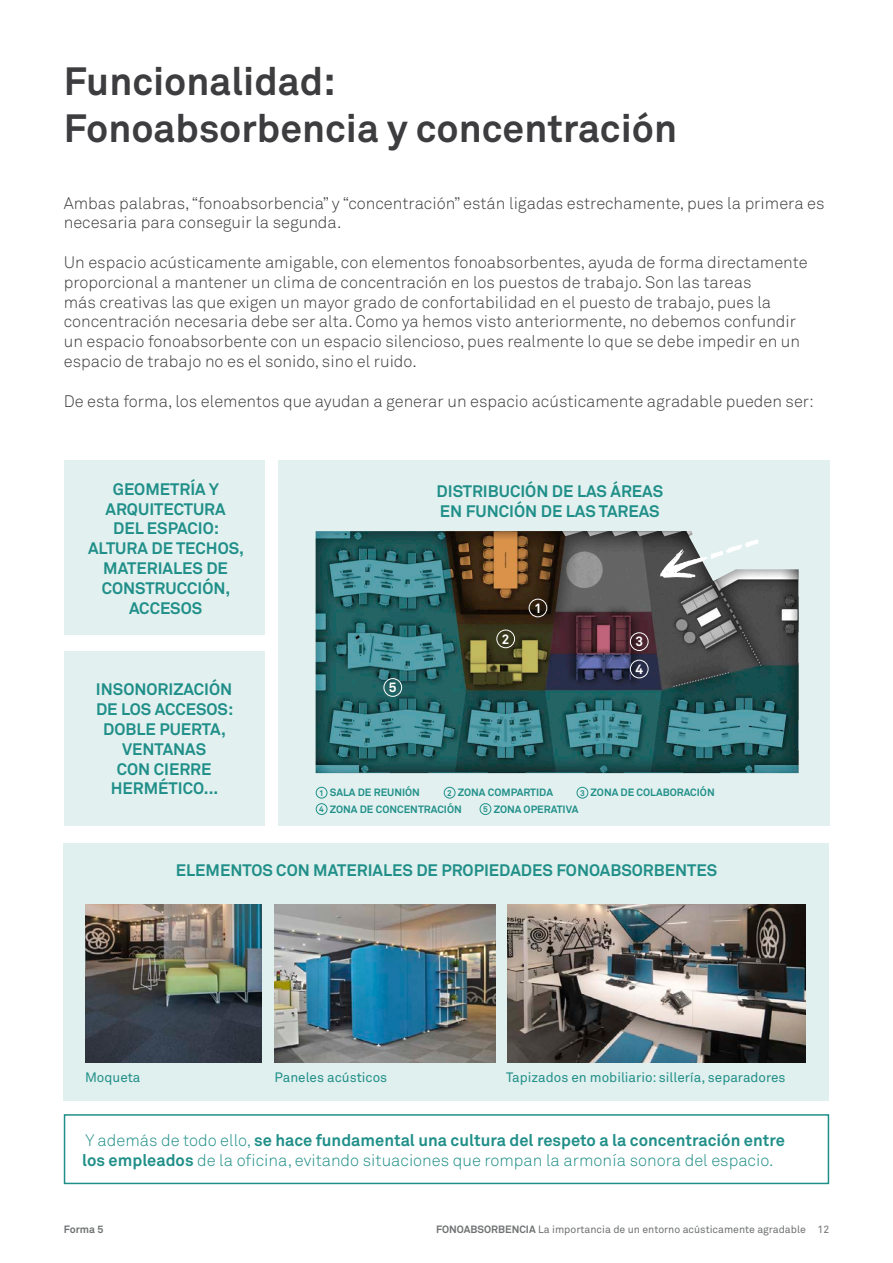
<style>
.page{position:relative;width:893px;height:1263px;background:#fff}
.page>*{position:absolute;margin:0;border:0;box-sizing:border-box;transform-origin:0 0}
.t1{font:700 39px/46.8px "Akkurat";color:#3d3d3f}
.t2{font:300 16.5px/19.8px "Akkurat";color:#3d3d3f}
.t3{font:700 16.5px/19.8px "Akkurat";color:#218f89;text-align:center}
.t4{font:300 16.5px/19.8px "Akkurat";color:#218f89}
.t5{font:13.5px "Akkurat";color:#218f89}
.t6{font:700 13.5px/27.5px "Akkurat";color:#fff}
.t7{font:700 10.5px "Akkurat";color:#218f89}
.t8{font:10.5px "Akkurat";color:#6f7172}
.t9{font:700 10.5px "Akkurat";color:#6f7172}
.s1{font-size:8.25px}
.s2{font-weight:700}
</style>
<div class="page">
<div style="left:278px;top:460px;width:551px;height:366px;background:#e2f1f0"></div>
<img style="left:316px;top:531px;width:483px;height:242px">
<svg style="left:659px;top:539px;width:100px;height:39px"></svg>
<div style="left:529px;top:599px;width:18px;height:18px;border:1px solid #fff;border-radius:50%"></div>
<div style="left:496px;top:630px;width:19px;height:18px;border:1px solid #fff;border-radius:50%"></div>
<div style="left:384px;top:678px;width:18px;height:19px;border:1px solid #fff;border-radius:50%"></div>
<div style="left:630px;top:632px;width:18px;height:19px;border:1px solid #fff;border-radius:50%"></div>
<div style="left:630px;top:660px;width:18px;height:18px;border:1px solid #fff;border-radius:50%"></div>
<div style="left:64px;top:843px;width:765px;height:258px;background:#e0f0ee"></div>
<div style="left:64px;top:1114px;width:765px;height:70px;border:2px solid #218f89"></div>
<img style="left:85px;top:904px;width:177px;height:158px">
<img style="left:274px;top:904px;width:221px;height:158px">
<img style="left:508px;top:904px;width:298px;height:158px">
<div style="left:64px;top:460px;width:200px;height:175px;background:#e2f1f0"></div>
<div style="left:64px;top:651px;width:200px;height:175px;background:#e2f1f0"></div>
<div style="left:316px;top:787px;width:11px;height:11px;border:1px solid #218f89;border-radius:50%"></div>
<div style="left:444px;top:787px;width:11px;height:11px;border:1px solid #218f89;border-radius:50%"></div>
<div style="left:577px;top:787px;width:11px;height:11px;border:1px solid #218f89;border-radius:50%"></div>
<div style="left:316px;top:803px;width:11px;height:12px;border:1px solid #218f89;border-radius:50%"></div>
<div style="left:480px;top:803px;width:11px;height:12px;border:1px solid #218f89;border-radius:50%"></div>
<h1 class="t1" style="left:64px;top:57px;width:615px">Funcionalidad:<br>Fonoabsorbencia y concentración</h1>
<p class="t2" style="left:64px;top:193px;width:762px">Ambas palabras, “fonoabsorbencia” y “concentración” están ligadas estrechamente, pues la primera es necesaria para conseguir la segunda.</p>
<p class="t2" style="left:64px;top:252px;width:745px">Un espacio acústicamente amigable, con elementos fonoabsorbentes, ayuda de forma directamente proporcional a mantener un clima de concentración en los puestos de trabajo. Son las tareas<br>más creativas las que exigen un mayor grado de confortabilidad en el puesto de trabajo, pues la concentración necesaria debe ser alta. Como ya hemos visto anteriormente, no debemos confundir un espacio fonoabsorbente con un espacio silencioso, pues realmente lo que se debe impedir en un espacio de trabajo no es el sonido, sino el ruido.</p>
<p class="t2" style="left:64px;top:391px;width:752px">De esta forma, los elementos que ayudan a generar un espacio acústicamente agradable pueden ser:</p>
<p class="t3" style="left:88px;top:479px;width:157px">GEOMETRÍA Y<br>ARQUITECTURA<br>DEL ESPACIO:<br>ALTURA DE TECHOS,<br>MATERIALES DE<br>CONSTRUCCIÓN,<br>ACCESOS</p>
<p class="t3" style="left:436px;top:481px;width:228px;text-align:left">DISTRIBUCIÓN DE LAS ÁREAS<br>EN FUNCIÓN DE LAS TAREAS</p>
<p class="t6" style="left:534px;top:594px;width:9px">1</p>
<p class="t3" style="left:96px;top:679px;width:139px">INSONORIZACIÓN<br>DE LOS ACCESOS:<br>DOBLE PUERTA,<br>VENTANAS<br>CON CIERRE<br>HERMÉTICO...</p>
<p class="t6" style="left:389px;top:673px;width:9px">5</p>
<p class="t6" style="left:502px;top:625px;width:9px">2</p>
<p class="t6" style="left:635px;top:628px;width:9px">3<br>4</p>
<p class="t7" style="left:319px;top:786px;width:102px"><span class="s1">1</span> SALA DE REUNIÓN</p>
<p class="t7" style="left:447px;top:786px;width:107px"><span class="s1">2</span> ZONA COMPARTIDA</p>
<p class="t7" style="left:580px;top:786px;width:136px"><span class="s1">3</span> ZONA DE COLABORACIÓN</p>
<p class="t7" style="left:319px;top:802px;width:144px"><span class="s1">4</span> ZONA DE CONCENTRACIÓN</p>
<p class="t7" style="left:483px;top:802px;width:97px"><span class="s1">5</span> ZONA OPERATIVA</p>
<p class="t3" style="left:176px;top:860px;width:543px">ELEMENTOS CON MATERIALES DE PROPIEDADES FONOABSORBENTES</p>
<p class="t5" style="left:85px;top:1068px;width:57px">Moqueta</p>
<p class="t5" style="left:274px;top:1068px;width:114px">Paneles acústicos</p>
<p class="t5" style="left:506px;top:1068px;width:281px">Tapizados en mobiliario: sillería, separadores</p>
<p class="t4" style="left:82px;top:1130px;width:704px">Y además de todo ello, <span class="s2">se hace fundamental una cultura del respeto a la concentración entre los empleados</span> de la oficina, evitando situaciones que rompan la armonía sonora del espacio.</p>
<p class="t9" style="left:64px;top:1223px;width:41px">Forma 5</p>
<p class="t8" style="left:436px;top:1223px;width:395px"><span class="s2">FONOABSORBENCIA</span> La importancia de un entorno acústicamente agradable 12</p>
</div>
